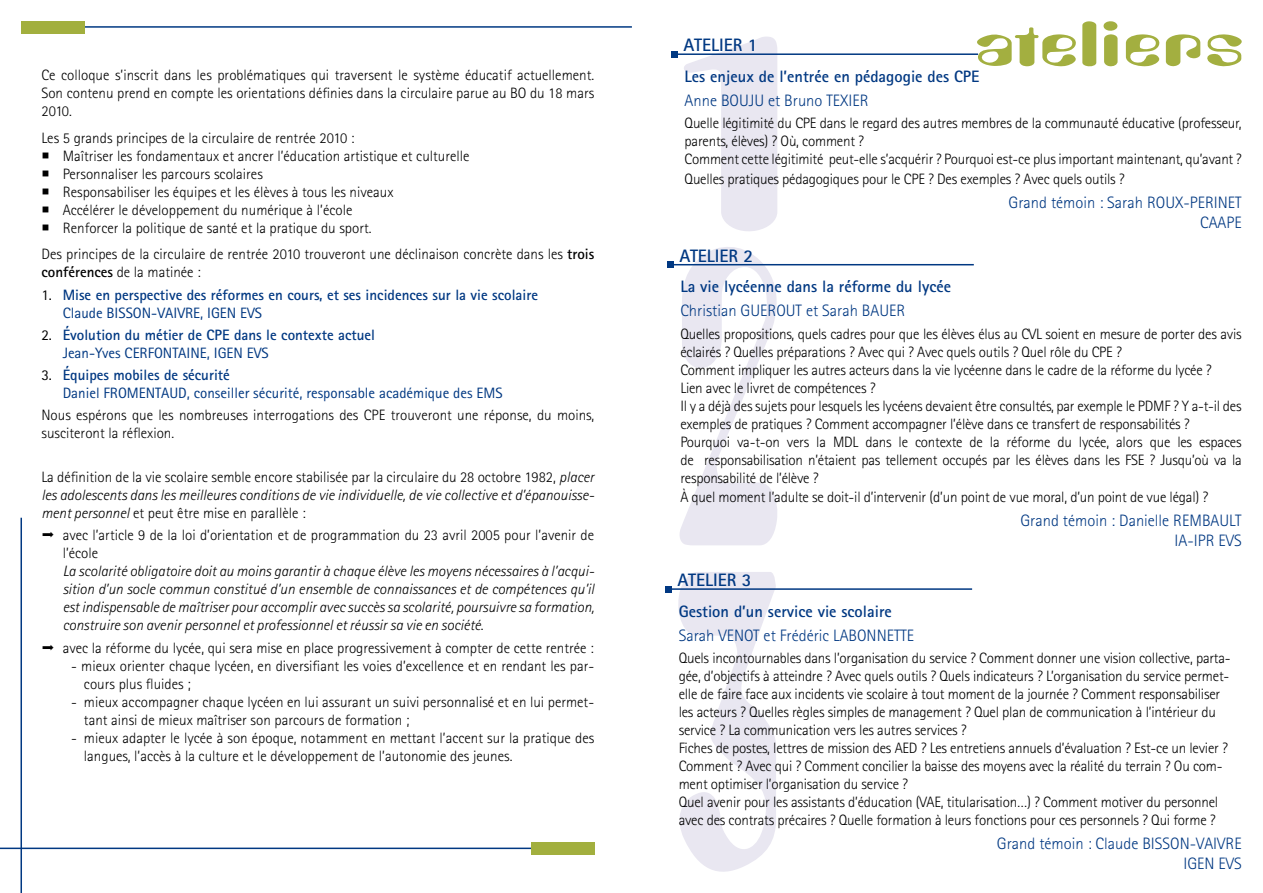
<style>
.page{position:relative;width:1263px;height:893px;background:#fff}
.page>*{position:absolute;margin:0;border:0;box-sizing:border-box;transform-origin:0 0}
.t1{font:700 18px "Rotis Sans Serif";color:#003882}
.t2{font:300 16.5px/19.8px "Rotis Sans Serif";color:#003882;text-align:right}
.t3{font:700 16.5px "Rotis Sans Serif";color:#003882}
.t4{font:300 15px/18px "Rotis Sans Serif";letter-spacing:-.015em;color:#000}
.t5{font:italic 300 15px/18px "Rotis Sans Serif";color:#000;text-align:justify}
.t6{font:700 15px/18px "Rotis Sans Serif";color:#003882}
.t7{font:15px/18px "Rotis Sans Serif";color:#003882}
.s1{font-weight:700}
.s2{font-weight:400;color:#000}
.s3{font-weight:400}
.s4{color:#000}
.s5{font-style:normal}
</style>
<div class="page">
<svg style="left:977px;top:21px;width:265px;height:46px"></svg>
<hr style="left:0;top:848px;width:568px;height:1px;background:#003882">
<div style="left:531px;top:842px;width:64px;height:13px;background:#a2af3e"></div>
<hr style="left:675px;top:53px;width:303px;height:2px;background:#003882">
<svg style="left:672px;top:37px;width:105px;height:194px"></svg>
<hr style="left:671px;top:264px;width:303px;height:1px;background:#003882">
<svg style="left:668px;top:247px;width:114px;height:298px"></svg>
<hr style="left:669px;top:588px;width:303px;height:2px;background:#003882">
<svg style="left:666px;top:572px;width:110px;height:300px"></svg>
<hr style="left:68px;top:26px;width:564px;height:2px;background:#003882">
<hr style="left:21px;top:518px;width:1px;height:375px;background:#003882">
<div style="left:21px;top:21px;width:64px;height:13px;background:#a2af3e"></div>
<p class="t4" style="left:41px;top:66px;width:554px;text-align:justify">Ce colloque s’inscrit dans les problématiques qui traversent le système éducatif actuellement.<br>Son contenu prend en compte les orientations définies dans la circulaire parue au BO du 18 mars 2010.</p>
<p class="t4" style="left:41px;top:129px;width:314px">Les 5 grands principes de la circulaire de rentrée 2010 :</p>
<p class="t4" style="left:41px;top:147px;width:430px">○ Maîtriser les fondamentaux et ancrer l’éducation artistique et culturelle</p>
<p class="t4" style="left:41px;top:165px;width:223px">○ Personnaliser les parcours scolaires</p>
<p class="t4" style="left:41px;top:183px;width:354px">○ Responsabiliser les équipes et les élèves à tous les niveaux</p>
<p class="t4" style="left:41px;top:201px;width:312px">○ Accélérer le développement du numérique à l’école</p>
<p class="t4" style="left:41px;top:215px;width:554px;line-height:26.5px">○ Renforcer la politique de santé et la pratique du sport.<br>Des principes de la circulaire de rentrée 2010 trouveront une déclinaison concrète dans les <span class="s1">trois</span></p>
<p class="t4" style="left:41px;top:263px;width:161px"><span class="s1">conférences</span> de la matinée :</p>
<p class="t6" style="left:63px;top:285px;width:477px;text-indent:-21px"><span class="s2">1.</span> Mise en perspective des réformes en cours, et ses incidences sur la vie scolaire<br><span class="s3">Claude BISSON-VAIVRE, IGEN EVS</span></p>
<p class="t6" style="left:63px;top:326px;width:314px;text-indent:-21px"><span class="s2">2.</span> Évolution du métier de CPE dans le contexte actuel<br><span class="s3">Jean-Yves CERFONTAINE, IGEN EVS</span></p>
<p class="t7" style="left:63px;top:366px;width:441px;text-indent:-21px"><span class="s4">3.</span> <span class="s1">Équipes mobiles de sécurité<br></span>Daniel FROMENTAUD, conseiller sécurité, responsable académique des EMS</p>
<p class="t4" style="left:41px;top:406px;width:554px">Nous espérons que les nombreuses interrogations des CPE trouveront une réponse, du moins, susciteront la réflexion.</p>
<p class="t5" style="left:41px;top:468px;width:554px"><span class="s5">La définition de la vie scolaire semble encore stabilisée par la circulaire du 28 octobre 1982,</span> placer les adolescents dans les meilleures conditions de vie individuelle, de vie collective et d’épanouisse&shy;ment personnel <span class="s5">et peut être mise en parallèle :</span></p>
<p class="t4" style="left:63px;top:526px;width:533px">avec l’article 9 de la loi d’orientation et de programmation du 23 avril 2005 pour l’avenir de l’école</p>
<p class="t5" style="left:63px;top:562px;width:533px">La scolarité obligatoire doit au moins garantir à chaque élève les moyens nécessaires à l’acqui&shy;sition d’un socle commun constitué d’un ensemble de connaissances et de compétences qu’il est indispensable de maîtriser pour accomplir avec succès sa scolarité, poursuivre sa formation, construire son avenir personnel et professionnel et réussir sa vie en société<span class="s5">.</span></p>
<p class="t4" style="left:63px;top:638px;width:533px">avec la réforme du lycée, qui sera mise en place progressivement à compter de cette rentrée :</p>
<p class="t4" style="left:84px;top:656px;width:512px;text-indent:-13px">- mieux orienter chaque lycéen, en diversifiant les voies d’excellence et en rendant les par&shy;cours plus fluides ;</p>
<p class="t4" style="left:84px;top:692px;width:512px;text-indent:-13px">- mieux accompagner chaque lycéen en lui assurant un suivi personnalisé et en lui permet&shy;tant ainsi de mieux maîtriser son parcours de formation ;</p>
<p class="t4" style="left:84px;top:728px;width:512px;text-indent:-13px">- mieux adapter le lycée à son époque, notamment en mettant l’accent sur la pratique des langues, l’accès à la culture et le développement de l’autonomie des jeunes.</p>
<p class="t1" style="left:684px;top:34px;width:75px">ATELIER 1</p>
<p class="t3" style="left:685px;top:66px;width:296px">Les enjeux de l’entrée en pédagogie des CPE</p>
<p class="t2" style="left:685px;top:90px;width:185px">Anne BOUJU et Bruno TEXIER</p>
<p class="t4" style="left:685px;top:114px;width:559px">Quelle légitimité du CPE dans le regard des autres membres de la communauté éducative (professeur, parents, élèves) ? Où, comment ?<br>Comment cette légitimité peut-elle s’acquérir ? Pourquoi est-ce plus important maintenant, qu’avant ?</p>
<p class="t4" style="left:685px;top:170px;width:442px">Quelles pratiques pédagogiques pour le CPE ? Des exemples ? Avec quels outils ?</p>
<p class="t2" style="left:1008px;top:192px;width:235px">Grand témoin : Sarah ROUX-PERINET<br>CAAPE</p>
<p class="t1" style="left:679px;top:244px;width:75px">ATELIER 2</p>
<p class="t3" style="left:680px;top:276px;width:272px">La vie lycéenne dans la réforme du lycée</p>
<p class="t2" style="left:680px;top:301px;width:226px">Christian GUEROUT et Sarah BAUER</p>
<p class="t4" style="left:680px;top:325px;width:563px">Quelles propositions, quels cadres pour que les élèves élus au CVL soient en mesure de porter des avis éclairés ? Quelles préparations ? Avec qui ? Avec quels outils ? Quel rôle du CPE ?<br>Comment impliquer les autres acteurs dans la vie lycéenne dans le cadre de la réforme du lycée ?<br>Lien avec le livret de compétences ?<br>Il y a déjà des sujets pour lesquels les lycéens devaient être consultés, par exemple le PDMF ? Y a-t-il des exemples de pratiques ? Comment accompagner l’élève dans ce transfert de responsabilités ?<br>Pourquoi va-t-on vers la MDL dans le contexte de la réforme du lycée, alors que les espaces de responsabilisation n’étaient pas tellement occupés par les élèves dans les FSE ? Jusqu’où va la responsabilité de l’élève ?</p>
<p class="t4" style="left:680px;top:488px;width:529px">À quel moment l’adulte se doit-il d’intervenir (d’un point de vue moral, d’un point de vue légal) ?</p>
<p class="t2" style="left:1020px;top:511px;width:223px">Grand témoin : Danielle REMBAULT<br>IA-IPR EVS</p>
<p class="t1" style="left:678px;top:568px;width:75px">ATELIER 3</p>
<p class="t3" style="left:679px;top:601px;width:215px">Gestion d’un service vie scolaire</p>
<p class="t2" style="left:679px;top:625px;width:237px">Sarah VENOT et Frédéric LABONNETTE</p>
<p class="t4" style="left:679px;top:649px;width:553px">Quels incontournables dans l’organisation du service ? Comment donner une vision collective, parta&shy;gée, d’objectifs à atteindre ? Avec quels outils ? Quels indicateurs ? L’organisation du service permet&shy;elle de faire face aux incidents vie scolaire à tout moment de la journée ? Comment responsabiliser les acteurs ? Quelles règles simples de management ? Quel plan de communication à l’intérieur du service ? La communication vers les autres services ?<br>Fiches de postes, lettres de mission des AED ? Les entretiens annuels d’évaluation ? Est-ce un levier ?<br>Comment ? Avec qui ? Comment concilier la baisse des moyens avec la réalité du terrain ? Ou com&shy;ment optimiser l’organisation du service ?<br>Quel avenir pour les assistants d’éducation (VAE, titularisation…) ? Comment motiver du personnel avec des contrats précaires ? Quelle formation à leurs fonctions pour ces personnels ? Qui forme ?</p>
<p class="t2" style="left:997px;top:834px;width:246px">Grand témoin : Claude BISSON-VAIVRE<br>IGEN EVS</p>
</div>
